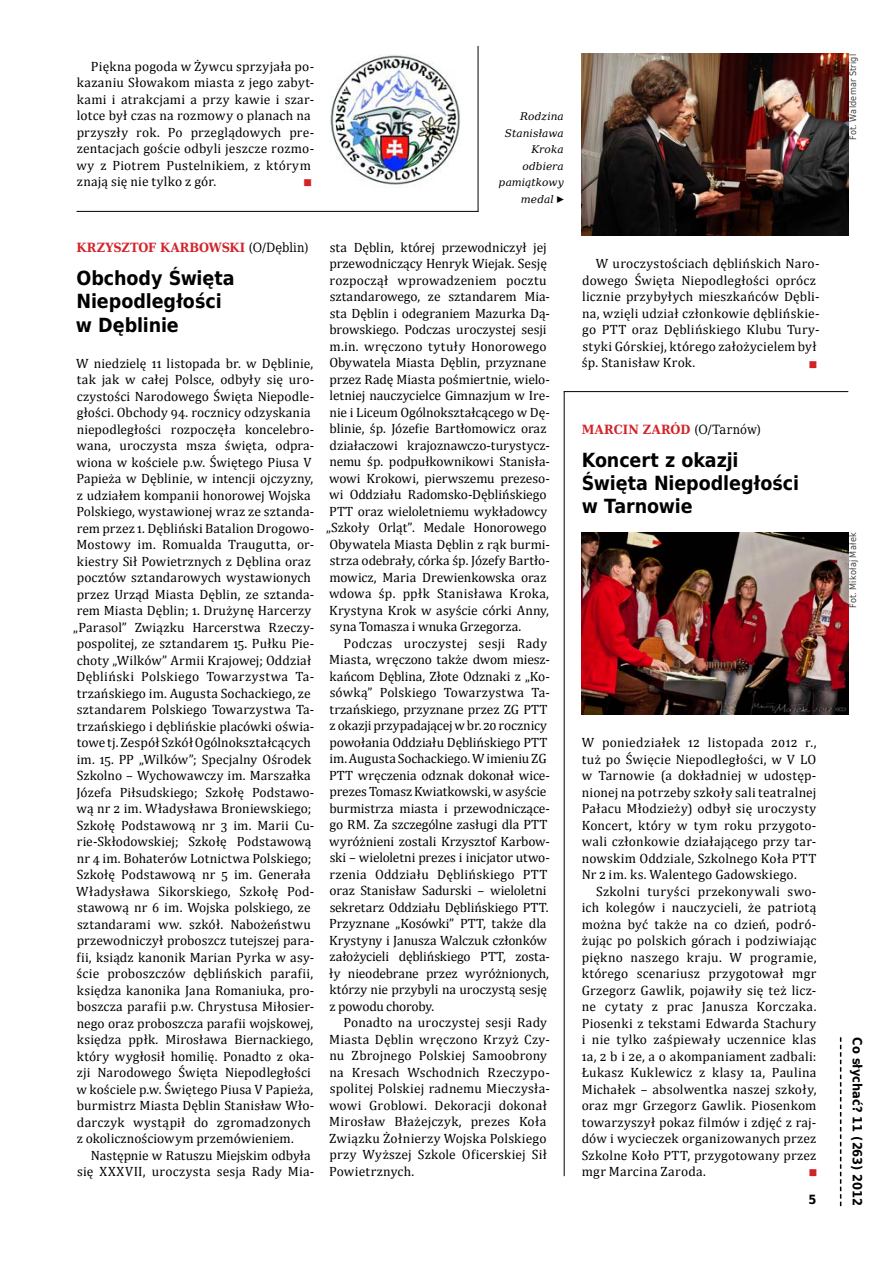
<style>
.page{position:relative;width:893px;height:1263px;background:#fff}
.page>*{position:absolute;margin:0;border:0;box-sizing:border-box;transform-origin:0 0}
.t1{font:700 19.5px/23.4px "DejaVu Sans Condensed";letter-spacing:-.005em;color:#000}
.t2{font:13.5px/16.5px "Cambria";letter-spacing:.005em;color:#000}
.t3{font:700 12.75px "DejaVu Serif Condensed";color:#d2232a}
.t4{font:700 12.75px "DejaVu Sans Condensed";color:#000}
.t5{font:italic 10.5px/16.5px "DejaVu Serif";letter-spacing:.005em;color:#000;text-align:right}
.t6{font:9px "DejaVu Sans Condensed";letter-spacing:.02em;color:#414042}
.t7{font:9px "DejaVu Serif";color:#d2232a}
.s1{font-size:13.5px}
.s2{font-weight:400;color:#000}
</style>
<div class="page">
<svg style="left:840px;top:1037px;width:1px;height:169px"></svg>
<img style="left:330px;top:54px;width:131px;height:131px">
<hr style="left:77px;top:211px;width:402px;height:1px;background:#000">
<hr style="left:478px;top:46px;width:1px;height:165px;background:#000">
<img style="left:582px;top:54px;width:266px;height:182px">
<img style="left:582px;top:533px;width:266px;height:181px">
<hr style="left:564px;top:391px;width:284px;height:1px;background:#000">
<hr style="left:564px;top:391px;width:1px;height:785px;background:#000">
<p class="t2" style="left:76px;top:58px;width:239px;text-indent:14px">Piękna pogoda w Żywcu sprzyjała po&shy;kazaniu Słowakom miasta z jego zabyt&shy;kami i atrakcjami a przy kawie i szar&shy;lotce był czas na rozmowy o planach na przyszły rok. Po przeglądowych pre&shy;zentacjach goście odbyli jeszcze rozmo&shy;wy z Piotrem Pustelnikiem, z którym znają się nie tylko z gór.</p>
<p class="t7" style="left:303px;top:175px;width:10px">■</p>
<p class="t5" style="left:499px;top:108px;width:67px">Rodzina<br>Stanisława<br>Kroka odbiera pamiątkowy medal <span class="s1">▸</span></p>
<p class="t3" style="left:77px;top:237px;width:233px">KRZYSZTOF KARBOWSKI <span class="s2">(O/Dęblin)</span></p>
<h1 class="t1" style="left:76px;top:266px;width:160px">Obchody Święta<br>Niepodległości w Dęblinie</h1>
<p class="t2" style="left:73px;top:355px;width:242px">W niedzielę 11 listopada br. w Dęblinie, tak jak w całej Polsce, odbyły się uro&shy;czystości Narodowego Święta Niepodle&shy;głości. Obchody 94. rocznicy odzyskania niepodległości rozpoczęła koncelebro&shy;wana, uroczysta msza święta, odpra&shy;wiona w kościele p.w. Świętego Piusa V Papieża w Dęblinie, w intencji ojczyzny, z udziałem kompanii honorowej Wojska Polskiego, wystawionej wraz ze sztanda&shy;rem przez 1. Dębliński Batalion Drogowo-Mostowy im. Romualda Traugutta, or&shy;kiestry Sił Powietrznych z Dęblina oraz pocztów sztandarowych wystawionych przez Urząd Miasta Dęblin, ze sztanda&shy;rem Miasta Dęblin; 1. Drużynę Harcerzy „Parasol” Związku Harcerstwa Rzeczy&shy;pospolitej, ze sztandarem 15. Pułku Pie&shy;choty „Wilków” Armii Krajowej; Oddział Dębliński Polskiego Towarzystwa Ta&shy;trzańskiego im. Augusta Sochackiego, ze sztandarem Polskiego Towarzystwa Ta&shy;trzańskiego i dęblińskie placówki oświa&shy;towe tj. Zespół Szkół Ogólnokształcących im. 15. PP „Wilków”; Specjalny Ośrodek Szkolno – Wychowawczy im. Marszałka Józefa Piłsudskiego; Szkołę Podstawo&shy;wą nr 2 im. Władysława Broniewskiego; Szkołę Podstawową nr 3 im. Marii Cu&shy;rie-Skłodowskiej; Szkołę Podstawową nr 4 im. Bohaterów Lotnictwa Polskiego; Szkołę Podstawową nr 5 im. Generała Władysława Sikorskiego, Szkołę Pod&shy;stawową nr 6 im. Wojska polskiego, ze sztandarami ww. szkół. Nabożeństwu przewodniczył proboszcz tutejszej para&shy;fii, ksiądz kanonik Marian Pyrka w asy&shy;ście proboszczów dęblińskich parafii, księdza kanonika Jana Romaniuka, pro&shy;boszcza parafii p.w. Chrystusa Miłosier&shy;nego oraz proboszcza parafii wojskowej, księdza ppłk. Mirosława Biernackiego, który wygłosił homilię. Ponadto z oka&shy;zji Narodowego Święta Niepodległości w kościele p.w. Świętego Piusa V Papieża, burmistrz Miasta Dęblin Stanisław Wło&shy;darczyk wystąpił do zgromadzonych z okolicznościowym przemówieniem.</p>
<p class="t2" style="left:77px;top:1146px;width:239px;text-align:right">Następnie w Ratuszu Miejskim odbyła się XXXVII, uroczysta sesja Rady Mia-</p>
<p class="t2" style="left:326px;top:239px;width:225px">sta Dęblin, której przewodniczył jej przewodniczący Henryk Wiejak. Sesję rozpoczął wprowadzeniem pocztu sztandarowego, ze sztandarem Mia&shy;sta Dęblin i odegraniem Mazurka Dą&shy;browskiego. Podczas uroczystej sesji m.in. wręczono tytuły Honorowego Obywatela Miasta Dęblin, przyznane przez Radę Miasta pośmiertnie, wielo&shy;letniej nauczycielce Gimnazjum w Ire&shy;nie i Liceum Ogólnokształcącego w Dę&shy;blinie, śp. Józefie Bartłomowicz oraz działaczowi krajoznawczo-turystycz&shy;nemu śp. podpułkownikowi Stanisła&shy;wowi Krokowi, pierwszemu prezeso&shy;wi Oddziału Radomsko-Dęblińskiego PTT oraz wieloletniemu wykładowcy „Szkoły Orląt”. Medale Honorowego Obywatela Miasta Dęblin z rąk burmi&shy;strza odebrały, córka śp. Józefy Bartło&shy;mowicz, Maria Drewienkowska oraz wdowa śp. ppłk Stanisława Kroka, Krystyna Krok w asyście córki Anny, syna Tomasza i wnuka Grzegorza.</p>
<p class="t2" style="left:329px;top:635px;width:222px;text-indent:14px">Podczas uroczystej sesji Rady Miasta, wręczono także dwom miesz&shy;kańcom Dęblina, Złote Odznaki z „Ko&shy;sówką” Polskiego Towarzystwa Ta&shy;trzańskiego, przyznane przez ZG PTT z okazji przypadającej w br. 20 rocznicy powołania Oddziału Dęblińskiego PTT im. Augusta Sochackiego. W imieniu ZG PTT wręczenia odznak dokonał wice&shy;prezes Tomasz Kwiatkowski, w asyście burmistrza miasta i przewodniczące&shy;go RM. Za szczególne zasługi dla PTT wyróżnieni zostali Krzysztof Karbow&shy;ski – wieloletni prezes i inicjator utwo&shy;rzenia Oddziału Dęblińskiego PTT oraz Stanisław Sadurski – wieloletni sekretarz Oddziału Dęblińskiego PTT.<br>Przyznane „Kosówki” PTT, także dla Krystyny i Janusza Walczuk członków założycieli dęblińskiego PTT, zosta&shy;ły nieodebrane przez wyróżnionych, którzy nie przybyli na uroczystą sesję z powodu choroby.</p>
<p class="t2" style="left:329px;top:1014px;width:222px;text-indent:14px">Ponadto na uroczystej sesji Rady Miasta Dęblin wręczono Krzyż Czy&shy;nu Zbrojnego Polskiej Samoobrony na Kresach Wschodnich Rzeczypo&shy;spolitej Polskiej radnemu Mieczysła&shy;wowi Groblowi. Dekoracji dokonał Mirosław Błażejczyk, prezes Koła Związku Żołnierzy Wojska Polskiego przy Wyższej Szkole Oficerskiej Sił Powietrznych.</p>
<p class="t2" style="left:582px;top:255px;width:239px;text-indent:14px">W uroczystościach dęblińskich Naro&shy;dowego Święta Niepodległości oprócz licznie przybyłych mieszkańców Dębli&shy;na, wzięli udział członkowie dęblińskie&shy;go PTT oraz Dęblińskiego Klubu Tury&shy;styki Górskiej, którego założycielem był śp. Stanisław Krok.</p>
<p class="t7" style="left:809px;top:356px;width:10px">■</p>
<p class="t3" style="left:582px;top:419px;width:181px">MARCIN ZARÓD <span class="s2">(O/Tarnów)</span></p>
<h1 class="t1" style="left:582px;top:447px;width:219px">Koncert z okazji<br>Święta Niepodległości w Tarnowie</h1>
<p class="t2" style="left:582px;top:734px;width:236px;text-align:justify">W poniedziałek 12 listopada 2012 r., tuż po Święcie Niepodległości, w V LO w Tarnowie (a dokładniej w udostęp&shy;nionej na potrzeby szkoły sali teatralnej Pałacu Młodzieży) odbył się uroczysty Koncert, który w tym roku przygoto&shy;wali członkowie działającego przy tar&shy;nowskim Oddziale, Szkolnego Koła PTT Nr 2 im. ks. Walentego Gadowskiego.</p>
<p class="t2" style="left:582px;top:883px;width:236px;text-align:justify;text-indent:14px">Szkolni turyści przekonywali swo&shy;ich kolegów i nauczycieli, że patriotą można być także na co dzień, podró&shy;żując po polskich górach i podziwiając piękno naszego kraju. W programie, którego scenariusz przygotował mgr Grzegorz Gawlik, pojawiły się też licz&shy;ne cytaty z prac Janusza Korczaka.<br>Piosenki z tekstami Edwarda Stachury i nie tylko zaśpiewały uczennice klas 1a, 2 b i 2e, a o akompaniament zadbali:<br>Łukasz Kuklewicz z klasy 1a, Paulina Michałek – absolwentka naszej szkoły, oraz mgr Grzegorz Gawlik. Piosenkom towarzyszył pokaz filmów i zdjęć z raj&shy;dów i wycieczek organizowanych przez Szkolne Koło PTT, przygotowany przez mgr Marcina Zaroda.</p>
<p class="t7" style="left:809px;top:1165px;width:10px">■</p>
<p class="t4" style="left:808px;top:1189px;width:9px">5</p>
<p class="t6" style="left:846px;top:140px;width:88px;rotate:-90deg">Fot. Waldemar Strigl</p>
<p class="t6" style="left:846px;top:608px;width:77px;rotate:-90deg">Fot. Mikołaj Małek</p>
<p class="t4" style="left:868px;top:1037px;width:170px;rotate:90deg">Co słychać? 11 (263) 2012</p>
</div>
